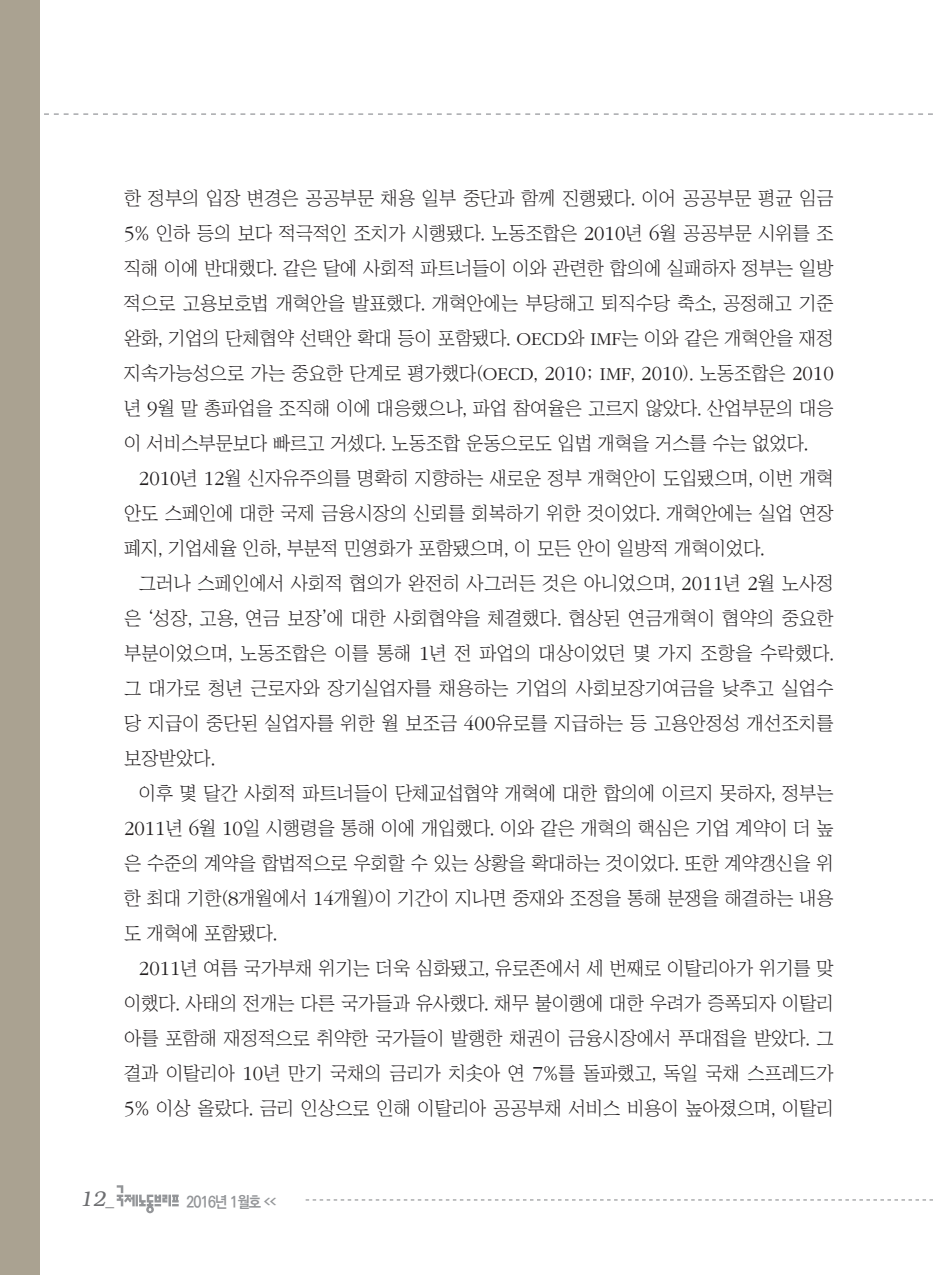
<style>
.page{position:relative;width:933px;height:1275px;background:#fff}
.page>*{position:absolute;margin:0;border:0;box-sizing:border-box;transform-origin:0 0}
.t1{font:italic 300 21px "Bookman";color:#6c6d70}
.t2{font:18.9px/35px "Chosunilbo NM";color:#231f20;text-align:justify}
.t3{font:700 15.75px "Ko Pub Dotum";letter-spacing:-.055em;color:#939598;scale:.9 1}
.s1{font-family:"ITC Garamond Std";font-weight:300;font-size:20.82px}
.s2{font-family:"ITC Garamond Std";font-weight:300}
.s3{font-family:"Helvetica";font-weight:400;font-style:normal;font-size:17.5px}
</style>
<div class="page">
<svg style="left:306px;top:1199px;width:627px;height:1px"></svg>
<svg style="left:117px;top:1185px;width:62px;height:28px"></svg>
<svg style="left:44px;top:113px;width:889px;height:2px"></svg>
<div style="left:0;top:0;width:40px;height:1275px;background:#aaa291"></div>
<p class="t2" style="left:124px;top:180px;width:711px">한 정부의 입장 변경은 공공부문 채용 일부 중단과 함께 진행됐다. 이어 공공부문 평균 임금 <span class="s1">5</span>% 인하 등의 보다 적극적인 조치가 시행됐다. 노동조합은 <span class="s1">2010</span>년 <span class="s1">6</span>월 공공부문 시위를 조 직해 이에 반대했다. 같은 달에 사회적 파트너들이 이와 관련한 합의에 실패하자 정부는 일방 적으로 고용보호법 개혁안을 발표했다. 개혁안에는 부당해고 퇴직수당 축소, 공정해고 기준 완화, 기업의 단체협약 선택안 확대 등이 포함됐다. <span class="s2">OECD</span>와 <span class="s2">IMF</span>는 이와 같은 개혁안을 재정 지속가능성으로 가는 중요한 단계로 평가했다(<span class="s2">OECD</span>, <span class="s1">2010</span>; <span class="s2">IMF</span>, <span class="s1">2010</span>). 노동조합은 <span class="s1">2010 </span>년 <span class="s1">9</span>월 말 총파업을 조직해 이에 대응했으나, 파업 참여율은 고르지 않았다. 산업부문의 대응 이 서비스부문보다 빠르고 거셌다. 노동조합 운동으로도 입법 개혁을 거스를 수는 없었다.</p>
<p class="t2" style="left:124px;top:460px;width:711px;text-indent:15px"><span class="s1">2010</span>년 <span class="s1">12</span>월 신자유주의를 명확히 지향하는 새로운 정부 개혁안이 도입됐으며, 이번 개혁 안도 스페인에 대한 국제 금융시장의 신뢰를 회복하기 위한 것이었다. 개혁안에는 실업 연장 폐지, 기업세율 인하, 부분적 민영화가 포함됐으며, 이 모든 안이 일방적 개혁이었다.</p>
<p class="t2" style="left:124px;top:565px;width:711px;text-indent:15px">그러나 스페인에서 사회적 협의가 완전히 사그러든 것은 아니었으며, <span class="s1">2011</span>년 <span class="s1">2</span>월 노사정 은 ‘성장, 고용, 연금 보장’에 대한 사회협약을 체결했다. 협상된 연금개혁이 협약의 중요한 부분이었으며, 노동조합은 이를 통해 <span class="s1">1</span>년 전 파업의 대상이었던 몇 가지 조항을 수락했다. 그 대가로 청년 근로자와 장기실업자를 채용하는 기업의 사회보장기여금을 낮추고 실업수 당 지급이 중단된 실업자를 위한 월 보조금 <span class="s1">400</span>유로를 지급하는 등 고용안정성 개선조치를 보장받았다.</p>
<p class="t2" style="left:124px;top:775px;width:711px;text-indent:15px">이후 몇 달간 사회적 파트너들이 단체교섭협약 개혁에 대한 합의에 이르지 못하자, 정부는 <span class="s1">2011</span>년 <span class="s1">6</span>월 <span class="s1">10</span>일 시행령을 통해 이에 개입했다. 이와 같은 개혁의 핵심은 기업 계약이 더 높 은 수준의 계약을 합법적으로 우회할 수 있는 상황을 확대하는 것이었다. 또한 계약갱신을 위 한 최대 기한(<span class="s1">8</span>개월에서 <span class="s1">14</span>개월)이 기간이 지나면 중재와 조정을 통해 분쟁을 해결하는 내용 도 개혁에 포함됐다.</p>
<p class="t2" style="left:124px;top:950px;width:711px;text-indent:15px"><span class="s1">2011</span>년 여름 국가부채 위기는 더욱 심화됐고, 유로존에서 세 번째로 이탈리아가 위기를 맞 이했다. 사태의 전개는 다른 국가들과 유사했다. 채무 불이행에 대한 우려가 증폭되자 이탈리 아를 포함해 재정적으로 취약한 국가들이 발행한 채권이 금융시장에서 푸대접을 받았다. 그 결과 이탈리아 <span class="s1">10</span>년 만기 국채의 금리가 치솟아 연 <span class="s1">7</span>%를 돌파했고, 독일 국채 스프레드가 <span class="s1">5</span>% 이상 올랐다. 금리 인상으로 인해 이탈리아 공공부채 서비스 비용이 높아졌으며, 이탈리</p>
<p class="t1" style="left:79px;top:1187px;width:36px">12<span class="s3">_</span></p>
<p class="t3" style="left:186px;top:1194px;width:101px">2016년 1월호 <sup>&lt;&lt;</sup></p>
</div>
